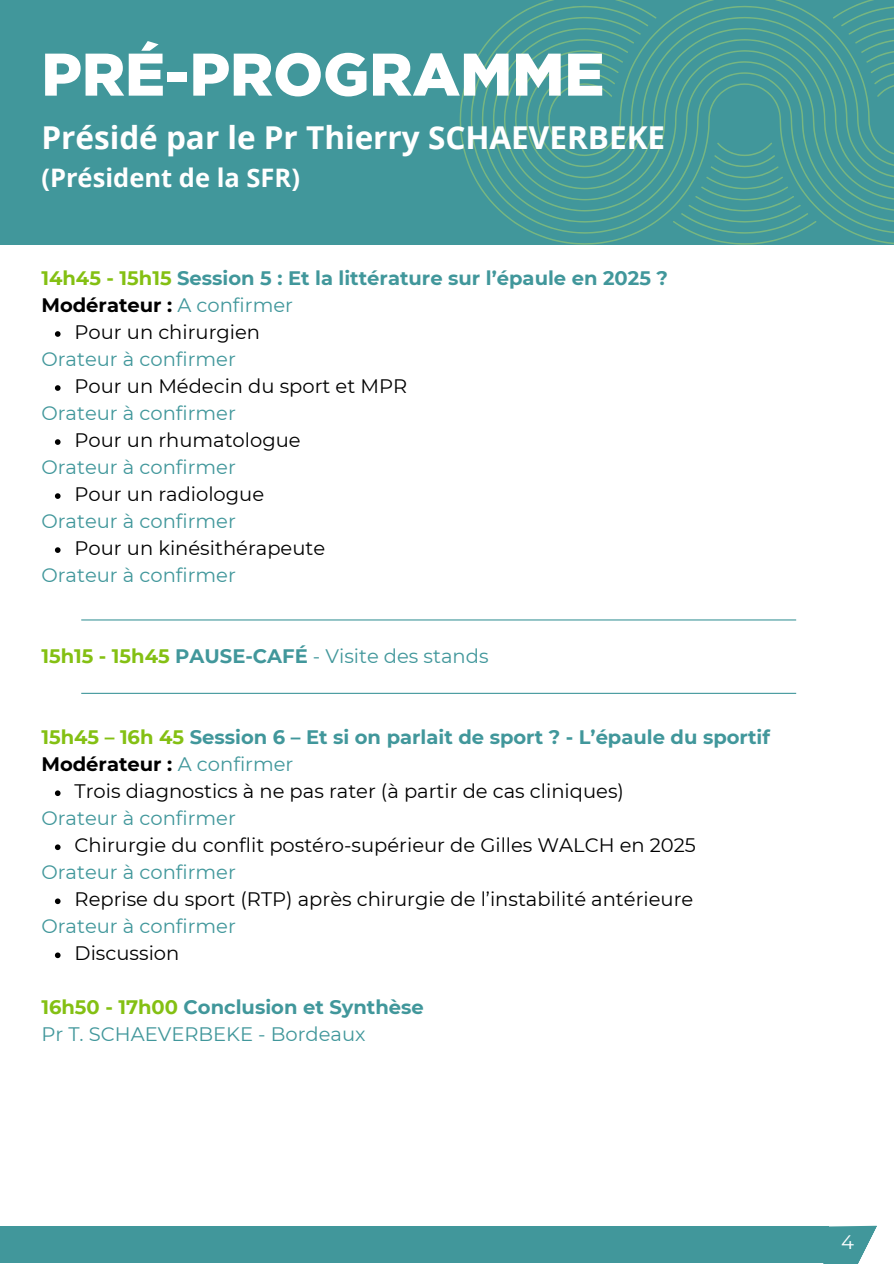
<style>
.page{position:relative;width:894px;height:1264px;background:#fff}
.page>*{position:absolute;margin:0;border:0;box-sizing:border-box;transform-origin:0 0}
.t1{font:900 60px "Gotham";color:#fff}
.t2{font:700 31.5px "Open Sans";color:#fff}
.t3{font:700 25.5px "Open Sans";color:#fff}
.t4{font:19.5px "Montserrat";color:#000}
.t5{font:19.5px "Montserrat";color:#41979b}
.t6{font:700 19.5px "Montserrat";color:#41979b}
.t7{font:700 19.5px "Montserrat";color:#000}
.t8{font:19.5px "Montserrat";color:#fefeff}
.s1{color:#84c013}
.s2{font-weight:400;color:#41979b}
.s3{font-weight:700;color:#84c013}
.s4{font-weight:700}
</style>
<div class="page">
<div style="left:0;top:0;width:893px;height:245px;background:#41979b"></div>
<svg style="left:459px;top:0;width:434px;height:245px"></svg>
<svg style="left:672px;top:234px;width:144px;height:11px"></svg>
<svg style="left:470px;top:6px;width:423px;height:228px"></svg>
<div style="left:0;top:1226px;width:828px;height:37px;background:#41979b"></div>
<svg style="left:828px;top:1225px;width:49px;height:38px"></svg>
<svg style="left:55px;top:331px;width:6px;height:6px"></svg>
<svg style="left:55px;top:385px;width:6px;height:6px"></svg>
<svg style="left:55px;top:439px;width:6px;height:6px"></svg>
<svg style="left:55px;top:493px;width:6px;height:6px"></svg>
<svg style="left:55px;top:547px;width:6px;height:6px"></svg>
<svg style="left:55px;top:790px;width:6px;height:6px"></svg>
<svg style="left:55px;top:844px;width:6px;height:6px"></svg>
<svg style="left:55px;top:898px;width:6px;height:6px"></svg>
<svg style="left:55px;top:952px;width:6px;height:6px"></svg>
<hr style="left:81px;top:619px;width:715px;height:1px;background:#41979b">
<hr style="left:81px;top:692px;width:715px;height:2px;background:#41979b">
<p class="t1" style="left:41px;top:38px;width:564px">PRÉ-PROGRAMME</p>
<h1 class="t2" style="left:41px;top:115px;width:625px">Présidé par le Pr Thierry SCHAEVERBEKE</h1>
<h1 class="t3" style="left:41px;top:160px;width:260px">(Président de la SFR)</h1>
<h2 class="t6" style="left:41px;top:266px;width:628px"><span class="s1">14h45 - 15h15</span> Session 5 : Et la littérature sur l’épaule en 2025 ?</h2>
<p class="t7" style="left:41px;top:293px;width:253px">Modérateur : <span class="s2">A confirmer</span></p>
<p class="t4" style="left:75px;top:320px;width:187px">Pour un chirurgien</p>
<p class="t5" style="left:41px;top:347px;width:196px">Orateur à confirmer</p>
<p class="t4" style="left:75px;top:374px;width:334px">Pour un Médecin du sport et MPR</p>
<p class="t5" style="left:41px;top:401px;width:196px">Orateur à confirmer</p>
<p class="t4" style="left:75px;top:428px;width:227px">Pour un rhumatologue</p>
<p class="t5" style="left:41px;top:455px;width:196px">Orateur à confirmer</p>
<p class="t4" style="left:75px;top:482px;width:191px">Pour un radiologue</p>
<p class="t5" style="left:41px;top:509px;width:196px">Orateur à confirmer</p>
<p class="t4" style="left:75px;top:536px;width:252px">Pour un kinésithérapeute</p>
<p class="t5" style="left:41px;top:563px;width:196px">Orateur à confirmer</p>
<p class="t5" style="left:41px;top:644px;width:448px"><span class="s3">15h15 - 15h45</span> <span class="s4">PAUSE-CAFÉ</span> - Visite des stands</p>
<p class="t6" style="left:41px;top:725px;width:729px"><span class="s1">15h45 – 16h 45</span> Session 6 – Et si on parlait de sport ? - L’épaule du sportif</p>
<p class="t7" style="left:41px;top:752px;width:253px">Modérateur : <span class="s2">A confirmer</span></p>
<p class="t4" style="left:75px;top:779px;width:550px">Trois diagnostics à ne pas rater (à partir de cas cliniques)</p>
<p class="t5" style="left:41px;top:806px;width:196px">Orateur à confirmer</p>
<p class="t4" style="left:75px;top:833px;width:622px">Chirurgie du conflit postéro-supérieur de Gilles WALCH en 2025</p>
<p class="t5" style="left:41px;top:860px;width:196px">Orateur à confirmer</p>
<p class="t4" style="left:75px;top:887px;width:620px">Reprise du sport (RTP) après chirurgie de l’instabilité antérieure</p>
<p class="t5" style="left:41px;top:914px;width:196px">Orateur à confirmer</p>
<p class="t4" style="left:75px;top:941px;width:106px">Discussion</p>
<p class="t6" style="left:41px;top:995px;width:384px"><span class="s1">16h50 - 17h00</span> Conclusion et Synthèse</p>
<p class="t5" style="left:41px;top:1022px;width:326px">Pr T. SCHAEVERBEKE - Bordeaux</p>
<p class="t8" style="left:840px;top:1229px;width:14px">4</p>
</div>
